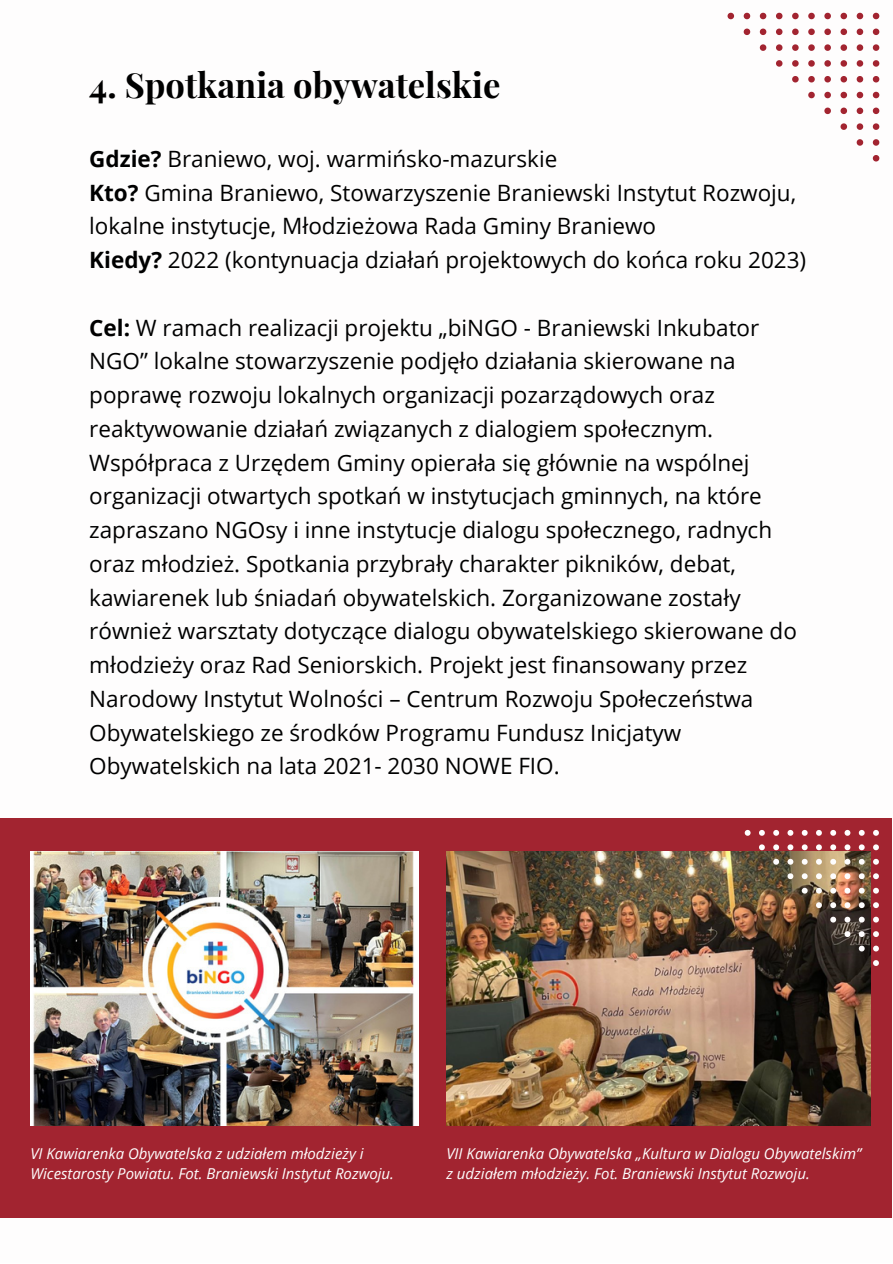
<style>
.page{position:relative;width:893px;height:1264px;background:#fff}
.page>*{position:absolute;margin:0;border:0;box-sizing:border-box;transform-origin:0 0}
.t1{font:700 34.5px "Playfair Display";color:#000}
.t2{font:22.5px/33.8px "Open Sans";color:#000}
.t3{font:italic 15px/20.2px "Open Sans";color:#fefdfd}
.s1{font-weight:700}
</style>
<div class="page">
<div style="left:0;top:818px;width:891px;height:399px;background:#a22430"></div>
<svg style="left:872px;top:155px;width:7px;height:6px"></svg>
<svg style="left:872px;top:139px;width:7px;height:7px"></svg>
<svg style="left:856px;top:139px;width:7px;height:7px"></svg>
<svg style="left:872px;top:123px;width:7px;height:7px"></svg>
<svg style="left:856px;top:123px;width:7px;height:7px"></svg>
<svg style="left:840px;top:123px;width:7px;height:7px"></svg>
<svg style="left:872px;top:108px;width:7px;height:6px"></svg>
<svg style="left:856px;top:108px;width:7px;height:6px"></svg>
<svg style="left:840px;top:108px;width:7px;height:6px"></svg>
<svg style="left:824px;top:108px;width:6px;height:6px"></svg>
<svg style="left:872px;top:92px;width:7px;height:6px"></svg>
<svg style="left:856px;top:92px;width:7px;height:6px"></svg>
<svg style="left:840px;top:92px;width:7px;height:6px"></svg>
<svg style="left:824px;top:92px;width:6px;height:6px"></svg>
<svg style="left:808px;top:92px;width:6px;height:6px"></svg>
<svg style="left:872px;top:76px;width:7px;height:6px"></svg>
<svg style="left:856px;top:76px;width:7px;height:6px"></svg>
<svg style="left:840px;top:76px;width:7px;height:6px"></svg>
<svg style="left:824px;top:76px;width:6px;height:6px"></svg>
<svg style="left:808px;top:76px;width:6px;height:6px"></svg>
<svg style="left:792px;top:76px;width:6px;height:6px"></svg>
<svg style="left:872px;top:60px;width:7px;height:7px"></svg>
<svg style="left:856px;top:60px;width:7px;height:7px"></svg>
<svg style="left:840px;top:60px;width:7px;height:7px"></svg>
<svg style="left:824px;top:60px;width:6px;height:7px"></svg>
<svg style="left:808px;top:60px;width:6px;height:7px"></svg>
<svg style="left:792px;top:60px;width:6px;height:7px"></svg>
<svg style="left:776px;top:60px;width:6px;height:7px"></svg>
<svg style="left:872px;top:44px;width:7px;height:7px"></svg>
<svg style="left:856px;top:44px;width:7px;height:7px"></svg>
<svg style="left:840px;top:44px;width:7px;height:7px"></svg>
<svg style="left:824px;top:44px;width:6px;height:7px"></svg>
<svg style="left:808px;top:44px;width:6px;height:7px"></svg>
<svg style="left:792px;top:44px;width:6px;height:7px"></svg>
<svg style="left:776px;top:44px;width:6px;height:7px"></svg>
<svg style="left:759px;top:44px;width:7px;height:7px"></svg>
<svg style="left:872px;top:29px;width:7px;height:6px"></svg>
<svg style="left:856px;top:29px;width:7px;height:6px"></svg>
<svg style="left:840px;top:29px;width:7px;height:6px"></svg>
<svg style="left:824px;top:29px;width:6px;height:6px"></svg>
<svg style="left:808px;top:29px;width:6px;height:6px"></svg>
<svg style="left:792px;top:29px;width:6px;height:6px"></svg>
<svg style="left:776px;top:29px;width:6px;height:6px"></svg>
<svg style="left:759px;top:29px;width:7px;height:6px"></svg>
<svg style="left:743px;top:29px;width:7px;height:6px"></svg>
<svg style="left:872px;top:13px;width:7px;height:6px"></svg>
<svg style="left:856px;top:13px;width:7px;height:6px"></svg>
<svg style="left:840px;top:13px;width:7px;height:6px"></svg>
<svg style="left:824px;top:13px;width:6px;height:6px"></svg>
<svg style="left:808px;top:13px;width:6px;height:6px"></svg>
<svg style="left:792px;top:13px;width:6px;height:6px"></svg>
<svg style="left:776px;top:13px;width:6px;height:6px"></svg>
<svg style="left:759px;top:13px;width:7px;height:6px"></svg>
<svg style="left:743px;top:13px;width:7px;height:6px"></svg>
<svg style="left:727px;top:13px;width:7px;height:6px"></svg>
<img style="left:446px;top:851px;width:424px;height:274px">
<img style="left:30px;top:851px;width:388px;height:274px">
<svg style="left:744px;top:830px;width:6px;height:5px"></svg>
<svg style="left:759px;top:830px;width:5px;height:5px"></svg>
<svg style="left:759px;top:844px;width:5px;height:6px"></svg>
<svg style="left:773px;top:830px;width:6px;height:5px"></svg>
<svg style="left:773px;top:844px;width:6px;height:6px"></svg>
<svg style="left:773px;top:858px;width:6px;height:6px"></svg>
<svg style="left:787px;top:830px;width:6px;height:5px"></svg>
<svg style="left:787px;top:844px;width:6px;height:6px"></svg>
<svg style="left:787px;top:858px;width:6px;height:6px"></svg>
<svg style="left:787px;top:873px;width:6px;height:6px"></svg>
<svg style="left:801px;top:830px;width:6px;height:5px"></svg>
<svg style="left:801px;top:844px;width:6px;height:6px"></svg>
<svg style="left:801px;top:858px;width:6px;height:6px"></svg>
<svg style="left:801px;top:873px;width:6px;height:6px"></svg>
<svg style="left:801px;top:887px;width:6px;height:6px"></svg>
<svg style="left:816px;top:830px;width:5px;height:5px"></svg>
<svg style="left:816px;top:844px;width:5px;height:6px"></svg>
<svg style="left:816px;top:858px;width:5px;height:6px"></svg>
<svg style="left:816px;top:873px;width:5px;height:6px"></svg>
<svg style="left:816px;top:887px;width:5px;height:6px"></svg>
<svg style="left:816px;top:902px;width:5px;height:6px"></svg>
<svg style="left:830px;top:830px;width:6px;height:5px"></svg>
<svg style="left:830px;top:844px;width:6px;height:6px"></svg>
<svg style="left:830px;top:858px;width:6px;height:6px"></svg>
<svg style="left:830px;top:873px;width:6px;height:6px"></svg>
<svg style="left:830px;top:887px;width:6px;height:6px"></svg>
<svg style="left:830px;top:902px;width:6px;height:6px"></svg>
<svg style="left:830px;top:916px;width:6px;height:6px"></svg>
<svg style="left:844px;top:830px;width:6px;height:5px"></svg>
<svg style="left:844px;top:844px;width:6px;height:6px"></svg>
<svg style="left:844px;top:858px;width:6px;height:6px"></svg>
<svg style="left:844px;top:873px;width:6px;height:6px"></svg>
<svg style="left:844px;top:887px;width:6px;height:6px"></svg>
<svg style="left:844px;top:902px;width:6px;height:6px"></svg>
<svg style="left:844px;top:916px;width:6px;height:6px"></svg>
<svg style="left:844px;top:931px;width:6px;height:6px"></svg>
<svg style="left:858px;top:830px;width:6px;height:5px"></svg>
<svg style="left:858px;top:844px;width:6px;height:6px"></svg>
<svg style="left:858px;top:858px;width:6px;height:6px"></svg>
<svg style="left:858px;top:873px;width:6px;height:6px"></svg>
<svg style="left:858px;top:887px;width:6px;height:6px"></svg>
<svg style="left:858px;top:902px;width:6px;height:6px"></svg>
<svg style="left:858px;top:916px;width:6px;height:6px"></svg>
<svg style="left:858px;top:931px;width:6px;height:6px"></svg>
<svg style="left:858px;top:945px;width:6px;height:6px"></svg>
<svg style="left:873px;top:830px;width:5px;height:5px"></svg>
<svg style="left:873px;top:844px;width:5px;height:6px"></svg>
<svg style="left:873px;top:858px;width:5px;height:6px"></svg>
<svg style="left:873px;top:873px;width:5px;height:6px"></svg>
<svg style="left:873px;top:887px;width:5px;height:6px"></svg>
<svg style="left:873px;top:902px;width:5px;height:6px"></svg>
<svg style="left:873px;top:916px;width:5px;height:6px"></svg>
<svg style="left:873px;top:931px;width:5px;height:6px"></svg>
<svg style="left:873px;top:945px;width:5px;height:6px"></svg>
<svg style="left:873px;top:960px;width:5px;height:5px"></svg>
<h1 class="t1" style="left:89px;top:60px;width:412px">4. Spotkania obywatelskie</h1>
<p class="t2" style="left:89px;top:141px;width:718px"><span class="s1">Gdzie?</span> Braniewo, woj. warmińsko-mazurskie<br><span class="s1">Kto?</span> Gmina Braniewo, Stowarzyszenie Braniewski Instytut Rozwoju, lokalne instytucje, Młodzieżowa Rada Gminy Braniewo<br><span class="s1">Kiedy?</span> 2022 (kontynuacja działań projektowych do końca roku 2023)</p>
<p class="t2" style="left:89px;top:310px;width:709px"><span class="s1">Cel:</span> W ramach realizacji projektu „biNGO - Braniewski Inkubator NGO” lokalne stowarzyszenie podjęło działania skierowane na poprawę rozwoju lokalnych organizacji pozarządowych oraz reaktywowanie działań związanych z dialogiem społecznym.<br>Współpraca z Urzędem Gminy opierała się głównie na wspólnej organizacji otwartych spotkań w instytucjach gminnych, na które zapraszano NGOsy i inne instytucje dialogu społecznego, radnych oraz młodzież. Spotkania przybrały charakter pikników, debat, kawiarenek lub śniadań obywatelskich. Zorganizowane zostały również warsztaty dotyczące dialogu obywatelskiego skierowane do młodzieży oraz Rad Seniorskich. Projekt jest finansowany przez Narodowy Instytut Wolności – Centrum Rozwoju Społeczeństwa Obywatelskiego ze środków Programu Fundusz Inicjatyw Obywatelskich na lata 2021- 2030 NOWE FIO.</p>
<p class="t3" style="left:30px;top:1142px;width:365px">VI Kawiarenka Obywatelska z udziałem młodzieży i<br>Wicestarosty Powiatu. Fot. Braniewski Instytut Rozwoju.</p>
<p class="t3" style="left:446px;top:1142px;width:416px">VII Kawiarenka Obywatelska „Kultura w Dialogu Obywatelskim” z udziałem młodzieży. Fot. Braniewski Instytut Rozwoju.</p>
</div>
